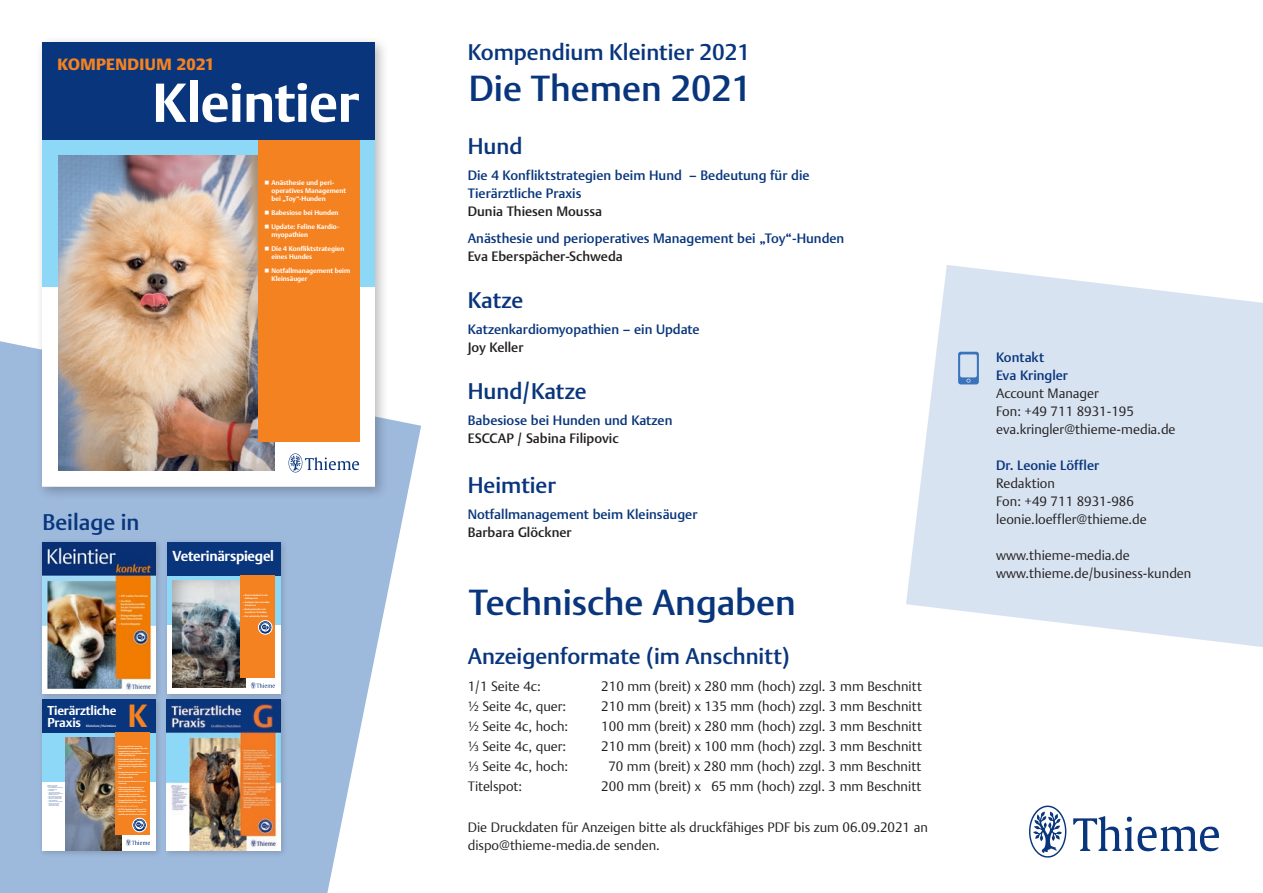
<style>
.page{position:relative;width:1263px;height:893px;background:#fff}
.page>*{position:absolute;margin:0;border:0;box-sizing:border-box;transform-origin:0 0}
.t1{font:700 54.15px "Thieme Argo 2011";letter-spacing:-.01em;color:#fff}
.t2{font:500 36px "Thieme Argo 2011";color:#08357c}
.t3{font:700 31.2px "Thieme Argo 2011";color:#f58220}
.t4{font:500 22.5px "Thieme Argo 2011";color:#08357c}
.t5{font:900 16.2px "Thieme Argo 2011";letter-spacing:.025em;color:#f58220}
.t6{font:700 14.1px "Thieme Argo 2011";letter-spacing:-.02em;color:#fff}
.t7{font:300 13.5px/18px "Thieme Argo 2011";color:#231f20}
.t8{font:500 13.5px/18px "Thieme Argo 2011";color:#08357c}
.t9{font:500 13.5px "Thieme Argo 2011";color:#231f20}
.t10{font:700 12.6px/12px "Thieme Argo 2011";letter-spacing:-.02em;color:#fff}
.t11{font:700 6.75px/7.8px "Thieme Argo 2011";letter-spacing:-.005em;color:#fff}
.t12{font:500 3.3px "Thieme Argo 2011";letter-spacing:-.005em;color:#fff}
.t13{font:700 2.25px/2.7px "Thieme Argo 2011";letter-spacing:-.005em;color:#fff}
.t14{font:italic 700 2.1px "Thieme Argo 2011";color:#fdd5b0}
.t15{font:700 1.95px/2.2px "Thieme Argo 2011";letter-spacing:.005em;color:#fff}
</style>
<div class="page">
<svg style="left:0;top:341px;width:421px;height:552px;fill:#9db9dc"></svg>
<img style="left:1029px;top:805px;width:190px;height:53px">
<div style="left:35px;top:35px;width:354px;height:466px;background:#231f20;opacity:.3"></div>
<div style="left:42px;top:43px;width:333px;height:443px;background:#fff"></div>
<div style="left:42px;top:140px;width:333px;height:146px;background:#8dd7f7"></div>
<div style="left:42px;top:43px;width:333px;height:97px;background:#08357c"></div>
<div style="left:58px;top:155px;width:218px;height:316px;background:#231f20;opacity:.12"></div>
<div style="left:275px;top:442px;width:100px;height:44px;background:#fff"></div>
<svg style="left:289px;top:453px;width:70px;height:19px"></svg>
<div style="left:258px;top:140px;width:101px;height:302px;background:#f58220"></div>
<svg style="left:375px;top:486px;width:6px;height:6px"></svg>
<svg style="left:906px;top:265px;width:357px;height:382px;fill:#d8e3f1"></svg>
<img style="left:951px;top:351px;width:34px;height:34px">
<div style="left:38px;top:695px;width:125px;height:163px;background:#231f20;opacity:.2"></div>
<div style="left:42px;top:699px;width:114px;height:151px;background:#fff"></div>
<div style="left:42px;top:732px;width:114px;height:50px;background:#8dd7f7"></div>
<div style="left:42px;top:699px;width:114px;height:33px;background:#08357c"></div>
<div style="left:65px;top:738px;width:73px;height:112px;background:#231f20;opacity:.09"></div>
<div style="left:116px;top:732px;width:34px;height:103px;background:#f58220"></div>
<div style="left:122px;top:835px;width:34px;height:15px;background:#fff"></div>
<svg style="left:126px;top:839px;width:24px;height:7px"></svg>
<svg style="left:133px;top:818px;width:13px;height:14px"></svg>
<div style="left:132px;top:818px;width:15px;height:14px;border:1px solid #fff;border-radius:50%"></div>
<div style="left:163px;top:695px;width:125px;height:163px;background:#231f20;opacity:.2"></div>
<img style="left:167px;top:701px;width:113px;height:149px">
<div style="left:163px;top:538px;width:125px;height:163px;background:#231f20;opacity:.2"></div>
<div style="left:167px;top:542px;width:113px;height:151px;background:#fff"></div>
<div style="left:167px;top:575px;width:113px;height:50px;background:#8dd7f7"></div>
<div style="left:167px;top:542px;width:113px;height:33px;background:#08357c"></div>
<img style="left:172px;top:581px;width:74px;height:107px">
<div style="left:240px;top:575px;width:35px;height:103px;background:#f58220"></div>
<svg style="left:251px;top:682px;width:24px;height:6px"></svg>
<svg style="left:259px;top:621px;width:13px;height:13px"></svg>
<div style="left:258px;top:620px;width:14px;height:14px;border:1px solid #fff;border-radius:50%"></div>
<div style="left:38px;top:538px;width:125px;height:163px;background:#231f20;opacity:.2"></div>
<img style="left:42px;top:542px;width:114px;height:151px">
<h3 class="t5" style="left:58px;top:54px;width:158px">KOMPENDIUM 2021</h3>
<h1 class="t1" style="left:152px;top:66px;width:208px">Kleintier</h1>
<h3 class="t11" style="left:271px;top:179px;width:76px;text-indent:-7px">■ Anästhesie und peri&shy;operatives Management bei „Toy“-Hunden</h3>
<h3 class="t11" style="left:264px;top:209px;width:76px">■ Babesiose bei Hunden</h3>
<h3 class="t11" style="left:271px;top:223px;width:69px;text-indent:-7px">■ Update: Feline Kardio&shy;myopathien</h3>
<h3 class="t11" style="left:271px;top:245px;width:74px;text-indent:-7px">■ Die 4 Konfliktstrategien eines Hundes</h3>
<h3 class="t11" style="left:271px;top:267px;width:80px;text-indent:-7px">■ Notfallmanagement beim<br>Kleinsäuger</h3>
<h3 class="t4" style="left:43px;top:507px;width:99px">Beilage in</h3>
<h3 class="t6" style="left:173px;top:546px;width:103px">Veterinärspiegel</h3>
<p class="t13" style="left:245px;top:594px;width:25px;text-indent:-2px">▪ Akute Lahmheit in der<br>Außenpraxis</p>
<p class="t13" style="left:245px;top:601px;width:26px;text-indent:-2px">▪ Analgesie bei viszeralen<br>Schmerzen</p>
<p class="t13" style="left:245px;top:608px;width:24px;text-indent:-2px">▪ Embryotransfer und assoziierte Techniken</p>
<p class="t13" style="left:243px;top:615px;width:27px">▪ Der anämische Patient</p>
<h3 class="t3" style="left:128px;top:695px;width:21px">K</h3>
<p class="t15" style="left:119px;top:745px;width:32px;text-indent:-2px">▪ Heterogenität der kaninen<br>Immunantworten gegen Borrelia burgdorferi in einem Line-<br>Immunoassay mit rekombinantem<br>VlsE und C6-Peptid</p>
<p class="t15" style="left:119px;top:758px;width:31px;text-indent:-2px">▪ Vorkommen von Ehrlichia canis bei in Deutschland lebenden<br>Hunden sowie Vergleich direkter und indirekter Diagnostikmetho&shy;den</p>
<p class="t15" style="left:119px;top:771px;width:30px;text-indent:-2px">▪ Renale pleomorphe Sarkome bei vier Meerschweinchen<br>(Cavia porcellus)</p>
<p class="t15" style="left:119px;top:780px;width:29px;text-indent:-2px">▪ Vector-borne diseases in cats in<br>Germany</p>
<p class="t15" style="left:119px;top:786px;width:30px;text-indent:-2px">▪ Cutaneous alternariosis in an immunocompromised dog successfully treated with cold plasma and cessation of immunosuppressive medication</p>
<p class="t15" style="left:119px;top:799px;width:30px;text-indent:-2px">▪ Ungewöhnlicher Fall von Struvit-<br>Urolithiasis bei einem Hund</p>
<p class="t14" style="left:117px;top:805px;width:23px">Für Studium und Praxis</p>
<p class="t15" style="left:119px;top:808px;width:30px;text-align:justify;text-indent:-2px">▪ 352 Für Studium und Praxis: Die Haut als Zielscheibe – Erythema multiforme bei Hund und Katze</p>
<h3 class="t10" style="left:48px;top:704px;width:70px">Tierärztliche<br>Praxis</h3>
<h3 class="t12" style="left:86px;top:724px;width:31px">Kleintiere/Heimtiere</h3>
<h3 class="t4" style="left:468px;top:37px;width:284px">Kompendium Kleintier 2021</h3>
<h2 class="t2" style="left:469px;top:65px;width:285px">Die Themen 2021</h2>
<h3 class="t4" style="left:468px;top:131px;width:56px">Hund</h3>
<h3 class="t8" style="left:468px;top:166px;width:343px">Die 4 Konfliktstrategien beim Hund – Bedeutung für die<br>Tierärztliche Praxis</h3>
<h3 class="t9" style="left:468px;top:203px;width:136px">Dunia Thiesen Moussa</h3>
<h3 class="t8" style="left:468px;top:229px;width:378px">Anästhesie und perioperatives Management bei „Toy“-Hunden</h3>
<h3 class="t9" style="left:468px;top:247px;width:157px">Eva Eberspächer-Schweda</h3>
<h3 class="t4" style="left:468px;top:285px;width:57px">Katze</h3>
<h3 class="t8" style="left:468px;top:320px;width:233px">Katzenkardiomyopathien – ein Update</h3>
<h3 class="t9" style="left:468px;top:338px;width:57px">Joy Keller</h3>
<h3 class="t4" style="left:468px;top:376px;width:120px">Hund/Katze</h3>
<h3 class="t8" style="left:468px;top:411px;width:206px">Babesiose bei Hunden und Katzen</h3>
<h3 class="t9" style="left:468px;top:430px;width:152px">ESCCAP / Sabina Filipovic</h3>
<h3 class="t4" style="left:468px;top:470px;width:90px">Heimtier</h3>
<h3 class="t8" style="left:468px;top:505px;width:231px">Notfallmanagement beim Kleinsäuger</h3>
<h3 class="t9" style="left:468px;top:523px;width:105px">Barbara Glöckner</h3>
<h2 class="t2" style="left:469px;top:579px;width:328px">Technische Angaben</h2>
<h3 class="t4" style="left:468px;top:641px;width:323px">Anzeigenformate (im Anschnitt)</h3>
<h3 class="t7" style="left:468px;top:677px;width:75px">1/1 Seite 4c:</h3>
<h3 class="t7" style="left:601px;top:677px;width:322px">210 mm (breit) x 280 mm (hoch) zzgl. 3 mm Beschnitt</h3>
<h3 class="t7" style="left:468px;top:697px;width:100px">½ Seite 4c, quer:</h3>
<h3 class="t7" style="left:601px;top:697px;width:322px">210 mm (breit) x 135 mm (hoch) zzgl. 3 mm Beschnitt</h3>
<h3 class="t7" style="left:468px;top:717px;width:102px">½ Seite 4c, hoch:</h3>
<h3 class="t7" style="left:601px;top:717px;width:322px">100 mm (breit) x 280 mm (hoch) zzgl. 3 mm Beschnitt</h3>
<h3 class="t7" style="left:468px;top:737px;width:100px">⅓ Seite 4c, quer:</h3>
<h3 class="t7" style="left:601px;top:737px;width:322px">210 mm (breit) x 100 mm (hoch) zzgl. 3 mm Beschnitt</h3>
<h3 class="t7" style="left:468px;top:757px;width:102px">⅓ Seite 4c, hoch:</h3>
<h3 class="t7" style="left:608px;top:757px;width:315px">70 mm (breit) x 280 mm (hoch) zzgl. 3 mm Beschnitt</h3>
<h3 class="t7" style="left:468px;top:777px;width:56px">Titelspot:</h3>
<h3 class="t7" style="left:601px;top:777px;width:322px">200 mm (breit) x 65 mm (hoch) zzgl. 3 mm Beschnitt</h3>
<h3 class="t7" style="left:468px;top:817px;width:462px">Die Druckdaten für Anzeigen bitte als druckfähiges PDF bis zum 06.09.2021 an dispo@thieme-media.de senden.</h3>
<h3 class="t8" style="left:996px;top:348px;width:73px">Kontakt<br>Eva Kringler</h3>
<h3 class="t7" style="left:996px;top:384px;width:181px">Account Manager<br>Fon: +49 711 8931-195 eva.kringler@thieme-media.de</h3>
<h3 class="t8" style="left:996px;top:456px;width:105px">Dr. Leonie Löffler</h3>
<h3 class="t7" style="left:996px;top:474px;width:152px">Redaktion<br>Fon: +49 711 8931-986 leonie.loeffler@thieme.de</h3>
<h3 class="t7" style="left:996px;top:546px;width:197px">www.thieme-media.de www.thieme.de/business-kunden</h3>
</div>
